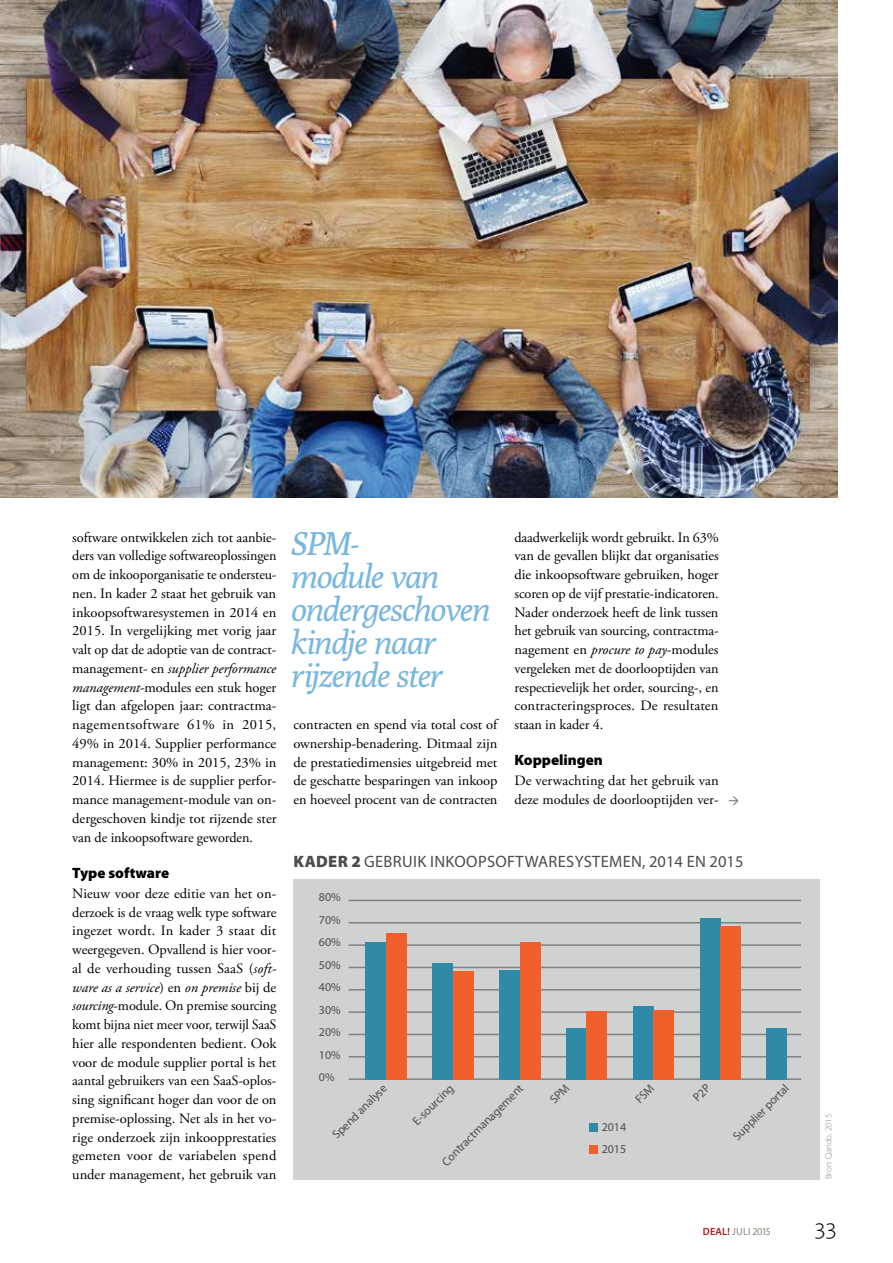
<style>
.page{position:relative;width:893px;height:1263px;background:#fff}
.page>*{position:absolute;margin:0;border:0;box-sizing:border-box;transform-origin:0 0}
.t1{font:italic 33px/33px "Poly";letter-spacing:-.03em;color:#79b7df}
.t2{font:300 25.95px "Myriad Pro";color:#000}
.t3{font:16.5px "Myriad Pro";letter-spacing:.02em;color:#4d4d4c}
.t4{font:900 15px "Myriad Pro";color:#000}
.t5{font:14.25px/18.8px "Adobe Garamond Pro";letter-spacing:-.005em;color:#000;text-align:justify}
.t6{font:12px/22.5px "Myriad Pro";letter-spacing:-.005em;color:#4d4d4c;text-align:justify}
.t7{font:10.5px "Myriad Pro";letter-spacing:.01em;color:#8f867c}
.t8{font:300 9px "Myriad Pro";letter-spacing:-.005em;color:#8f867c}
.s1{font-style:italic}
.s2{font-weight:900}
.s3{font-weight:600;color:#ac1b18}
</style>
<div class="page">
<img style="left:0;top:0;width:838px;height:497px">
<div style="left:293px;top:879px;width:527px;height:300px;background:#d0d2d2"></div>
<hr style="left:349px;top:900px;width:452px;height:1px;background:#818181">
<hr style="left:349px;top:922px;width:452px;height:1px;background:#818181">
<hr style="left:349px;top:944px;width:452px;height:2px;background:#818181">
<hr style="left:349px;top:967px;width:452px;height:1px;background:#818181">
<hr style="left:349px;top:989px;width:452px;height:1px;background:#818181">
<hr style="left:349px;top:1011px;width:452px;height:2px;background:#818181">
<hr style="left:349px;top:1034px;width:452px;height:1px;background:#818181">
<hr style="left:349px;top:1056px;width:452px;height:1px;background:#818181">
<hr style="left:349px;top:1078px;width:452px;height:2px;background:#818181">
<div style="left:366px;top:942px;width:20px;height:138px;background:#2f8aa8"></div>
<div style="left:386px;top:933px;width:20px;height:147px;background:#f1602b"></div>
<div style="left:433px;top:963px;width:20px;height:117px;background:#2f8aa8"></div>
<div style="left:453px;top:971px;width:20px;height:109px;background:#f1602b"></div>
<div style="left:500px;top:970px;width:20px;height:110px;background:#2f8aa8"></div>
<div style="left:520px;top:942px;width:20px;height:138px;background:#f1602b"></div>
<div style="left:566px;top:1029px;width:21px;height:51px;background:#2f8aa8"></div>
<div style="left:587px;top:1011px;width:20px;height:69px;background:#f1602b"></div>
<div style="left:633px;top:1006px;width:21px;height:74px;background:#2f8aa8"></div>
<div style="left:654px;top:1010px;width:20px;height:70px;background:#f1602b"></div>
<div style="left:700px;top:918px;width:21px;height:162px;background:#2f8aa8"></div>
<div style="left:721px;top:927px;width:20px;height:153px;background:#f1602b"></div>
<div style="left:766px;top:1029px;width:21px;height:51px;background:#2f8aa8"></div>
<div style="left:589px;top:1123px;width:8px;height:8px;background:#2f8aa8"></div>
<div style="left:589px;top:1145px;width:8px;height:8px;background:#f1602b"></div>
<p class="t5" style="left:72px;top:528px;width:206px">software ontwikkelen zich tot aanbie&shy;ders van volledige softwareoplossingen om de inkooporganisatie te ondersteu&shy;nen. In kader 2 staat het gebruik van inkoopsoftwaresystemen in 2014 en 2015. In vergelijking met vorig jaar valt op dat de adoptie van de contract&shy;management- en <span class="s1">supplier performance management-</span>modules een stuk hoger ligt dan afgelopen jaar: contractma&shy;nagementsoftware 61% in 2015, 49% in 2014. Supplier performance management: 30% in 2015, 23% in 2014. Hiermee is de supplier perfor&shy;mance management-module van on&shy;dergeschoven kindje tot rijzende ster van de inkoopsoftware geworden.</p>
<p class="t4" style="left:72px;top:864px;width:98px">Type software</p>
<p class="t5" style="left:72px;top:884px;width:206px">Nieuw voor deze editie van het on&shy;derzoek is de vraag welk type software ingezet wordt. In kader 3 staat dit weergegeven. Opvallend is hier voor&shy;al de verhouding tussen SaaS (<span class="s1">soft&shy;ware as a service</span>) en <span class="s1">on premise</span> bij de <span class="s1">sourcing</span>-module. On premise sourcing komt bijna niet meer voor, terwijl SaaS hier alle respondenten bedient. Ook voor de module supplier portal is het aantal gebruikers van een SaaS-oplos&shy;sing significant hoger dan voor de on premise-oplossing. Net als in het vo&shy;rige onderzoek zijn inkoopprestaties gemeten voor de variabelen spend under management, het gebruik van</p>
<h1 class="t1" style="left:291px;top:526px;width:200px">SPM-<br>module van ondergeschoven kindje naar rijzende ster</h1>
<p class="t5" style="left:293px;top:716px;width:206px">contracten en spend via total cost of ownership-benadering. Ditmaal zijn de prestatiedimensies uitgebreid met de geschatte besparingen van inkoop en hoeveel procent van de contracten</p>
<p class="t5" style="left:514px;top:528px;width:206px">daadwerkelijk wordt gebruikt. In 63% van de gevallen blijkt dat organisaties die inkoopsoftware gebruiken, hoger scoren op de vijf prestatie-indicatoren.<br>Nader onderzoek heeft de link tussen het gebruik van sourcing, contractma&shy;nagement en <span class="s1">procure to pay</span>-modules vergeleken met de doorlooptijden van respectievelijk het order, sourcing-, en contracteringsproces. De resultaten staan in kader 4.</p>
<p class="t4" style="left:514px;top:751px;width:90px">Koppelingen</p>
<p class="t5" style="left:514px;top:772px;width:206px">De verwachting dat het gebruik van deze modules de doorlooptijden ver-</p>
<p class="t3" style="left:294px;top:851px;width:451px"><span class="s2">KADER 2</span> GEBRUIK INKOOPSOFTWARESYSTEMEN, 2014 EN 2015</p>
<p class="t6" style="left:319px;top:886px;width:23px">80% 70% 60% 50% 40% 30% 20% 10% 0%</p>
<p class="t6" style="left:436px;top:1155px;width:111px;rotate:-45deg">Contractmanagement</p>
<p class="t6" style="left:727px;top:1130px;width:75px;rotate:-45deg">Supplier portal</p>
<p class="t6" style="left:326px;top:1128px;width:73px;rotate:-45deg">Spend analyse</p>
<p class="t6" style="left:407px;top:1115px;width:54px;rotate:-45deg">E-sourcing</p>
<p class="t6" style="left:602px;top:1115px;width:26px">2014<br>2015</p>
<p class="t8" style="left:823px;top:1179px;width:67px;rotate:-90deg">Bron: Qando, 2015</p>
<p class="t7" style="left:703px;top:1225px;width:69px"><span class="s3">DEAL!</span> JULI 2015</p>
<h2 class="t2" style="left:814px;top:1213px;width:25px">33</h2>
</div>
